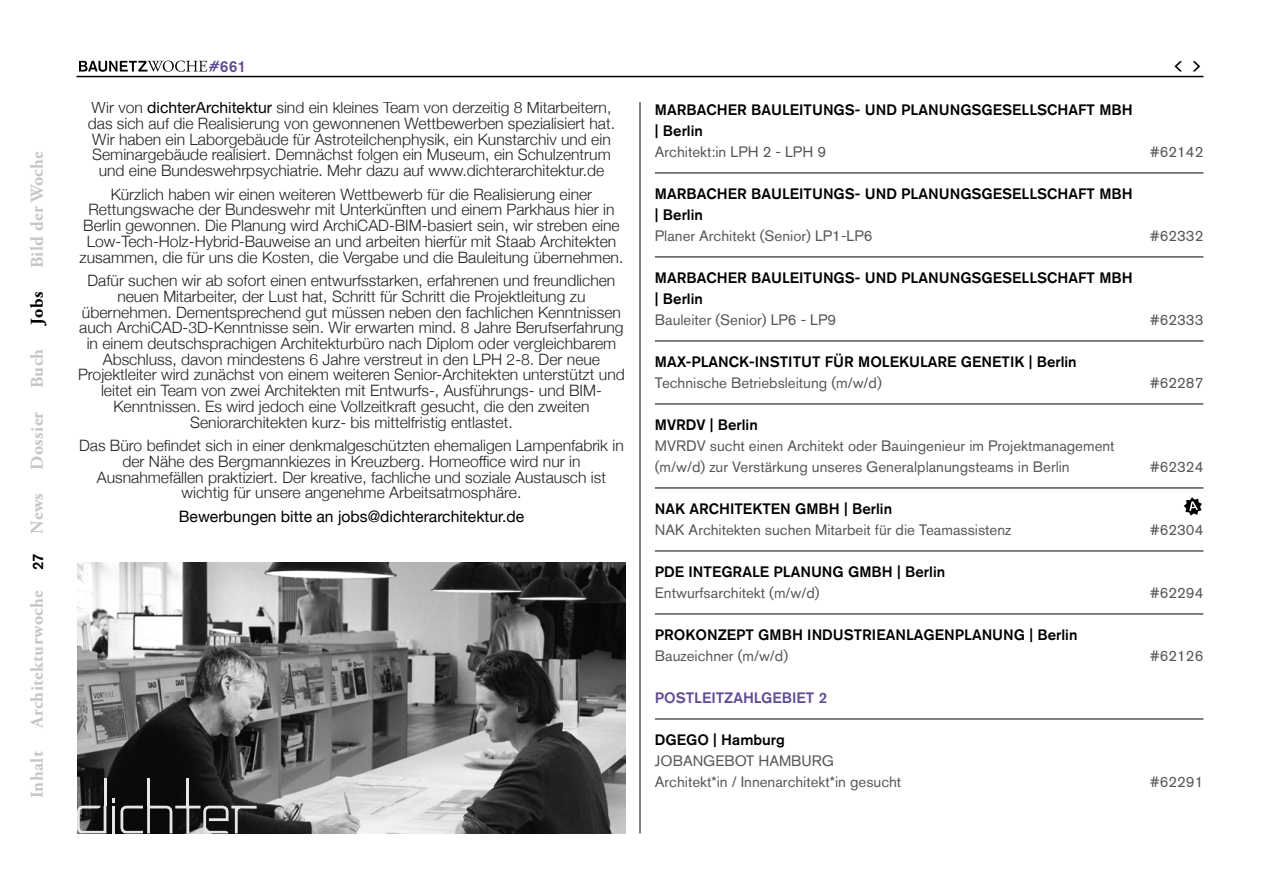
<style>
.page{position:relative;width:1263px;height:893px;background:#fff}
.page>*{position:absolute;margin:0;border:0;box-sizing:border-box;transform-origin:0 0}
.t1{font:700 18px "Adobe Garamond Pro";letter-spacing:.02em;color:#c6c6c6}
.t2{font:700 18px "Adobe Garamond Pro";color:#000}
.t3{font:300 15.75px/15.8px "Helvetica Neue";color:#232323;text-align:center}
.t4{font:15.75px "Helvetica Neue";color:#000}
.t5{font:500 15.75px "Akzidenz Grotesk BQ";color:#624b93}
.t6{font:15px/21px "Akzidenz Grotesk BQ";color:#575756}
.t7{font:500 15px/21px "Akzidenz Grotesk BQ";color:#000}
.t8{font:500 15px "Akzidenz Grotesk BQ";color:#624b93}
.s1{font-weight:400;color:#000}
</style>
<div class="page">
<hr style="left:77px;top:76px;width:1126px;height:1px;background:#000">
<svg style="left:1192px;top:61px;width:8px;height:10px"></svg>
<svg style="left:1174px;top:61px;width:8px;height:10px"></svg>
<hr style="left:640px;top:102px;width:1px;height:731px;background:#000">
<hr style="left:655px;top:173px;width:548px;height:1px;background:#000">
<hr style="left:655px;top:257px;width:548px;height:1px;background:#000">
<hr style="left:655px;top:341px;width:548px;height:1px;background:#000">
<hr style="left:655px;top:404px;width:548px;height:1px;background:#000">
<hr style="left:655px;top:488px;width:548px;height:1px;background:#000">
<hr style="left:655px;top:551px;width:548px;height:1px;background:#000">
<hr style="left:655px;top:614px;width:548px;height:1px;background:#000">
<hr style="left:655px;top:719px;width:548px;height:1px;background:#000">
<svg style="left:1184px;top:497px;width:18px;height:19px"></svg>
<img style="left:77px;top:562px;width:548px;height:271px">
<svg style="left:77px;top:806px;width:29px;height:27px"></svg>
<hr style="left:186px;top:778px;width:3px;height:28px;background:#e6e6e6">
<hr style="left:104px;top:778px;width:2px;height:28px;background:#e6e6e6">
<hr style="left:147px;top:778px;width:3px;height:28px;background:#e6e6e6">
<svg style="left:112px;top:799px;width:145px;height:34px;background:#3f3f3f"></svg>
<svg style="left:79px;top:61px;width:140px;height:11px"></svg>
<p class="t1" style="left:27px;top:268px;width:119px;rotate:-90deg">Bild der Woche</p>
<p class="t2" style="left:27px;top:325px;width:34px;rotate:-90deg">Jobs</p>
<p class="t1" style="left:27px;top:388px;width:41px;rotate:-90deg">Buch</p>
<p class="t1" style="left:27px;top:470px;width:59px;rotate:-90deg">Dossier</p>
<p class="t1" style="left:27px;top:534px;width:42px;rotate:-90deg">News</p>
<p class="t7" style="left:27px;top:570px;width:18px;rotate:-90deg">27</p>
<p class="t1" style="left:27px;top:728px;width:139px;rotate:-90deg">Architekturwoche</p>
<p class="t1" style="left:27px;top:798px;width:49px;rotate:-90deg">Inhalt</p>
<p class="t5" style="left:220px;top:56px;width:28px">661</p>
<p class="t3" style="left:88px;top:99px;width:529px">Wir von <span class="s1">dichterArchitektur</span> sind ein kleines Team von derzeitig 8 Mitarbeitern, das sich auf die Realisierung von gewonnenen Wettbewerben spezialisiert hat.<br>Wir haben ein Laborgebäude für Astroteilchenphysik, ein Kunstarchiv und ein Seminargebäude realisiert. Demnächst folgen ein Museum, ein Schulzentrum und eine Bundeswehrpsychiatrie. Mehr dazu auf www.dichterarchitektur.de</p>
<p class="t3" style="left:80px;top:185px;width:545px">Kürzlich haben wir einen weiteren Wettbewerb für die Realisierung einer Rettungswache der Bundeswehr mit Unterkünften und einem Parkhaus hier in Berlin gewonnen. Die Planung wird ArchiCAD-BIM-basiert sein, wir streben eine Low-Tech-Holz-Hybrid-Bauweise an und arbeiten hierfür mit Staab Architekten zusammen, die für uns die Kosten, die Vergabe und die Bauleitung übernehmen.</p>
<p class="t3" style="left:78px;top:272px;width:548px">Dafür suchen wir ab sofort einen entwurfsstarken, erfahrenen und freundlichen neuen Mitarbeiter, der Lust hat, Schritt für Schritt die Projektleitung zu übernehmen. Dementsprechend gut müssen neben den fachlichen Kenntnissen auch ArchiCAD-3D-Kenntnisse sein. Wir erwarten mind. 8 Jahre Berufserfahrung in einem deutschsprachigen Architekturbüro nach Diplom oder vergleichbarem Abschluss, davon mindestens 6 Jahre verstreut in den LPH 2-8. Der neue Projektleiter wird zunächst von einem weiteren Senior-Architekten unterstützt und leitet ein Team von zwei Architekten mit Entwurfs-, Ausführungs- und BIM-Kenntnissen. Es wird jedoch eine Vollzeitkraft gesucht, die den zweiten Seniorarchitekten kurz- bis mittelfristig entlastet.</p>
<p class="t3" style="left:79px;top:437px;width:546px">Das Büro befindet sich in einer denkmalgeschützten ehemaligen Lampenfabrik in der Nähe des Bergmannkiezes in Kreuzberg. Homeoffice wird nur in Ausnahmefällen praktiziert. Der kreative, fachliche und soziale Austausch ist wichtig für unsere angenehme Arbeitsatmosphäre.</p>
<p class="t4" style="left:179px;top:505px;width:347px">Bewerbungen bitte an jobs@dichterarchitektur.de</p>
<p class="t7" style="left:655px;top:99px;width:479px">MARBACHER BAULEITUNGS- UND PLANUNGSGESELLSCHAFT MBH | Berlin</p>
<p class="t6" style="left:655px;top:141px;width:173px">Architekt:in LPH 2 - LPH 9</p>
<p class="t6" style="left:1150px;top:141px;width:55px">#62142</p>
<p class="t7" style="left:655px;top:183px;width:479px">MARBACHER BAULEITUNGS- UND PLANUNGSGESELLSCHAFT MBH | Berlin</p>
<p class="t6" style="left:655px;top:225px;width:219px">Planer Architekt (Senior) LP1-LP6</p>
<p class="t6" style="left:1150px;top:225px;width:55px">#62332</p>
<p class="t7" style="left:655px;top:267px;width:479px">MARBACHER BAULEITUNGS- UND PLANUNGSGESELLSCHAFT MBH | Berlin</p>
<p class="t6" style="left:655px;top:309px;width:183px">Bauleiter (Senior) LP6 - LP9</p>
<p class="t6" style="left:1150px;top:309px;width:55px">#62333</p>
<p class="t7" style="left:655px;top:351px;width:423px">MAX-PLANCK-INSTITUT FÜR MOLEKULARE GENETIK | Berlin</p>
<p class="t6" style="left:655px;top:372px;width:228px">Technische Betriebsleitung (m/w/d)</p>
<p class="t6" style="left:1150px;top:372px;width:55px">#62287</p>
<p class="t7" style="left:655px;top:414px;width:104px">MVRDV | Berlin</p>
<p class="t6" style="left:655px;top:435px;width:461px">MVRDV sucht einen Architekt oder Bauingenieur im Projektmanagement (m/w/d) zur Verstärkung unseres Generalplanungsteams in Berlin</p>
<p class="t6" style="left:1150px;top:456px;width:55px">#62324</p>
<p class="t7" style="left:655px;top:498px;width:239px">NAK ARCHITEKTEN GMBH | Berlin</p>
<p class="t6" style="left:655px;top:519px;width:358px">NAK Architekten suchen Mitarbeit für die Teamassistenz</p>
<p class="t6" style="left:1150px;top:519px;width:55px">#62304</p>
<p class="t7" style="left:655px;top:561px;width:292px">PDE INTEGRALE PLANUNG GMBH | Berlin</p>
<p class="t6" style="left:655px;top:582px;width:166px">Entwurfsarchitekt (m/w/d)</p>
<p class="t6" style="left:1150px;top:582px;width:55px">#62294</p>
<p class="t7" style="left:655px;top:624px;width:424px">PROKONZEPT GMBH INDUSTRIEANLAGENPLANUNG | Berlin</p>
<p class="t6" style="left:655px;top:645px;width:135px">Bauzeichner (m/w/d)</p>
<p class="t6" style="left:1150px;top:645px;width:55px">#62126</p>
<p class="t8" style="left:655px;top:688px;width:174px">POSTLEITZAHLGEBIET 2</p>
<p class="t7" style="left:655px;top:729px;width:132px">DGEGO | Hamburg</p>
<p class="t6" style="left:655px;top:750px;width:248px">JOBANGEBOT HAMBURG<br>Architekt*in / Innenarchitekt*in gesucht</p>
<p class="t6" style="left:1150px;top:771px;width:55px">#62291</p>
</div>
